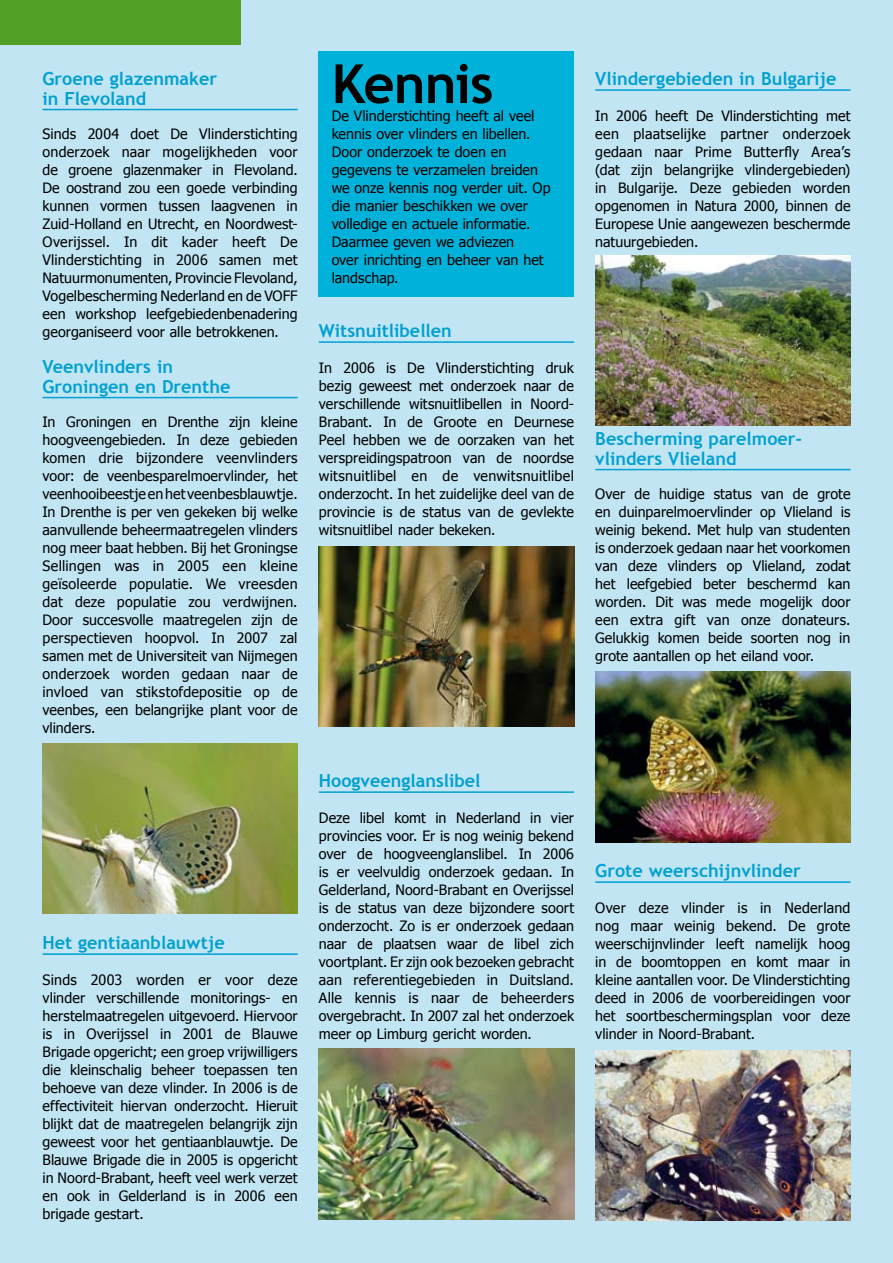
<style>
.page{position:relative;width:893px;height:1263px;background:#c1e5f2}
.page>*{position:absolute;margin:0;border:0;box-sizing:border-box;transform-origin:0 0}
.t1{font:700 54px "Trebuchet MS";letter-spacing:-.02em;color:#000}
.t2{font:700 18px/19.5px "Trebuchet MS";color:#00a0d1}
.t3{font:14.25px/18px "Tahoma";color:#000;text-align:justify}
</style>
<div class="page">
<hr style="left:43px;top:953px;width:255px;height:2px;background:#00a0d1">
<hr style="left:595px;top:881px;width:255px;height:2px;background:#00a0d1">
<div style="left:319px;top:51px;width:255px;height:245px;background:#00b2da"></div>
<hr style="left:43px;top:109px;width:255px;height:1px;background:#00a0d1">
<hr style="left:319px;top:341px;width:255px;height:2px;background:#00a0d1">
<img style="left:319px;top:546px;width:255px;height:181px">
<hr style="left:595px;top:469px;width:255px;height:1px;background:#00a0d1">
<img style="left:595px;top:672px;width:255px;height:170px">
<img style="left:595px;top:1050px;width:255px;height:170px">
<hr style="left:595px;top:89px;width:255px;height:2px;background:#00a0d1">
<img style="left:595px;top:255px;width:255px;height:170px">
<hr style="left:43px;top:397px;width:255px;height:1px;background:#00a0d1">
<img style="left:43px;top:743px;width:255px;height:170px">
<hr style="left:319px;top:791px;width:255px;height:2px;background:#00a0d1">
<img style="left:319px;top:1049px;width:255px;height:170px">
<div style="left:0;top:0;width:241px;height:44px;background:#51a025"></div>
<p class="t2" style="left:43px;top:69px;width:176px">Groene glazenmaker in Flevoland</p>
<p class="t3" style="left:43px;top:124px;width:257px">Sinds 2004 doet De Vlinderstichting onderzoek naar mogelijkheden voor de groene glazenmaker in Flevoland.<br>De oostrand zou een goede verbinding kunnen vormen tussen laagvenen in Zuid-Holland en Utrecht, en Noordwest-Overijssel. In dit kader heeft De Vlinderstichting in 2006 samen met Natuurmonumenten, Provincie Flevoland, Vogelbescherming Nederland en de VOFF een workshop leefgebiedenbenadering georganiseerd voor alle betrokkenen.</p>
<p class="t2" style="left:43px;top:357px;width:189px">Veenvlinders in<br>Groningen en Drenthe</p>
<p class="t3" style="left:43px;top:412px;width:257px">In Groningen en Drenthe zijn kleine hoogveengebieden. In deze gebieden komen drie bijzondere veenvlinders voor: de veenbesparelmoervlinder, het veenhooibeestje en het veenbesblauwtje.<br>In Drenthe is per ven gekeken bij welke aanvullende beheermaatregelen vlinders nog meer baat hebben. Bij het Groningse Sellingen was in 2005 een kleine geïsoleerde populatie. We vreesden dat deze populatie zou verdwijnen.<br>Door succesvolle maatregelen zijn de perspectieven hoopvol. In 2007 zal samen met de Universiteit van Nijmegen onderzoek worden gedaan naar de invloed van stikstofdepositie op de veenbes, een belangrijke plant voor de vlinders.</p>
<p class="t2" style="left:43px;top:933px;width:184px">Het gentiaanblauwtje</p>
<p class="t3" style="left:43px;top:970px;width:257px">Sinds 2003 worden er voor deze vlinder verschillende monitorings- en herstelmaatregelen uitgevoerd. Hiervoor is in Overijssel in 2001 de Blauwe Brigade opgericht; een groep vrijwilligers die kleinschalig beheer toepassen ten behoeve van deze vlinder. In 2006 is de effectiviteit hiervan onderzocht. Hieruit blijkt dat de maatregelen belangrijk zijn geweest voor het gentiaanblauwtje. De Blauwe Brigade die in 2005 is opgericht in Noord-Brabant, heeft veel werk verzet en ook in Gelderland is in 2006 een brigade gestart.</p>
<h1 class="t1" style="left:332px;top:50px;width:163px">Kennis</h1>
<p class="t3" style="left:332px;top:106px;width:220px;text-align:left">De Vlinderstichting heeft al veel kennis over vlinders en libellen.<br>Door onderzoek te doen en gegevens te verzamelen breiden we onze kennis nog verder uit. Op die manier beschikken we over volledige en actuele informatie.<br>Daarmee geven we adviezen<br>over inrichting en beheer van het landschap.</p>
<p class="t2" style="left:319px;top:321px;width:135px">Witsnuitlibellen</p>
<p class="t3" style="left:319px;top:358px;width:257px">In 2006 is De Vlinderstichting druk bezig geweest met onderzoek naar de verschillende witsnuitlibellen in Noord-Brabant. In de Groote en Deurnese Peel hebben we de oorzaken van het verspreidingspatroon van de noordse witsnuitlibel en de venwitsnuitlibel onderzocht. In het zuidelijke deel van de provincie is de status van de gevlekte witsnuitlibel nader bekeken.</p>
<p class="t2" style="left:595px;top:69px;width:243px">Vlindergebieden in Bulgarije</p>
<p class="t3" style="left:595px;top:106px;width:257px">In 2006 heeft De Vlinderstichting met een plaatselijke partner onderzoek gedaan naar Prime Butterfly Area’s (dat zijn belangrijke vlindergebieden) in Bulgarije. Deze gebieden worden opgenomen in Natura 2000, binnen de Europese Unie aangewezen beschermde natuurgebieden.</p>
<p class="t2" style="left:595px;top:429px;width:208px">Bescherming parelmoer&shy;vlinders Vlieland</p>
<p class="t3" style="left:595px;top:484px;width:257px">Over de huidige status van de grote en duinparelmoervlinder op Vlieland is weinig bekend. Met hulp van studenten is onderzoek gedaan naar het voorkomen van deze vlinders op Vlieland, zodat het leefgebied beter beschermd kan worden. Dit was mede mogelijk door een extra gift van onze donateurs.<br>Gelukkig komen beide soorten nog in grote aantallen op het eiland voor.</p>
<p class="t2" style="left:319px;top:771px;width:163px">Hoogveenglanslibel</p>
<p class="t3" style="left:319px;top:808px;width:257px">Deze libel komt in Nederland in vier provincies voor. Er is nog weinig bekend over de hoogveenglanslibel. In 2006 is er veelvuldig onderzoek gedaan. In Gelderland, Noord-Brabant en Overijssel is de status van deze bijzondere soort onderzocht. Zo is er onderzoek gedaan naar de plaatsen waar de libel zich voortplant. Er zijn ook bezoeken gebracht aan referentiegebieden in Duitsland.<br>Alle kennis is naar de beheerders overgebracht. In 2007 zal het onderzoek meer op Limburg gericht worden.</p>
<p class="t2" style="left:595px;top:861px;width:207px">Grote weerschijnvlinder</p>
<p class="t3" style="left:595px;top:898px;width:257px">Over deze vlinder is in Nederland nog maar weinig bekend. De grote weerschijnvlinder leeft namelijk hoog in de boomtoppen en komt maar in kleine aantallen voor. De Vlinderstichting deed in 2006 de voorbereidingen voor het soortbeschermingsplan voor deze vlinder in Noord-Brabant.</p>
</div>
